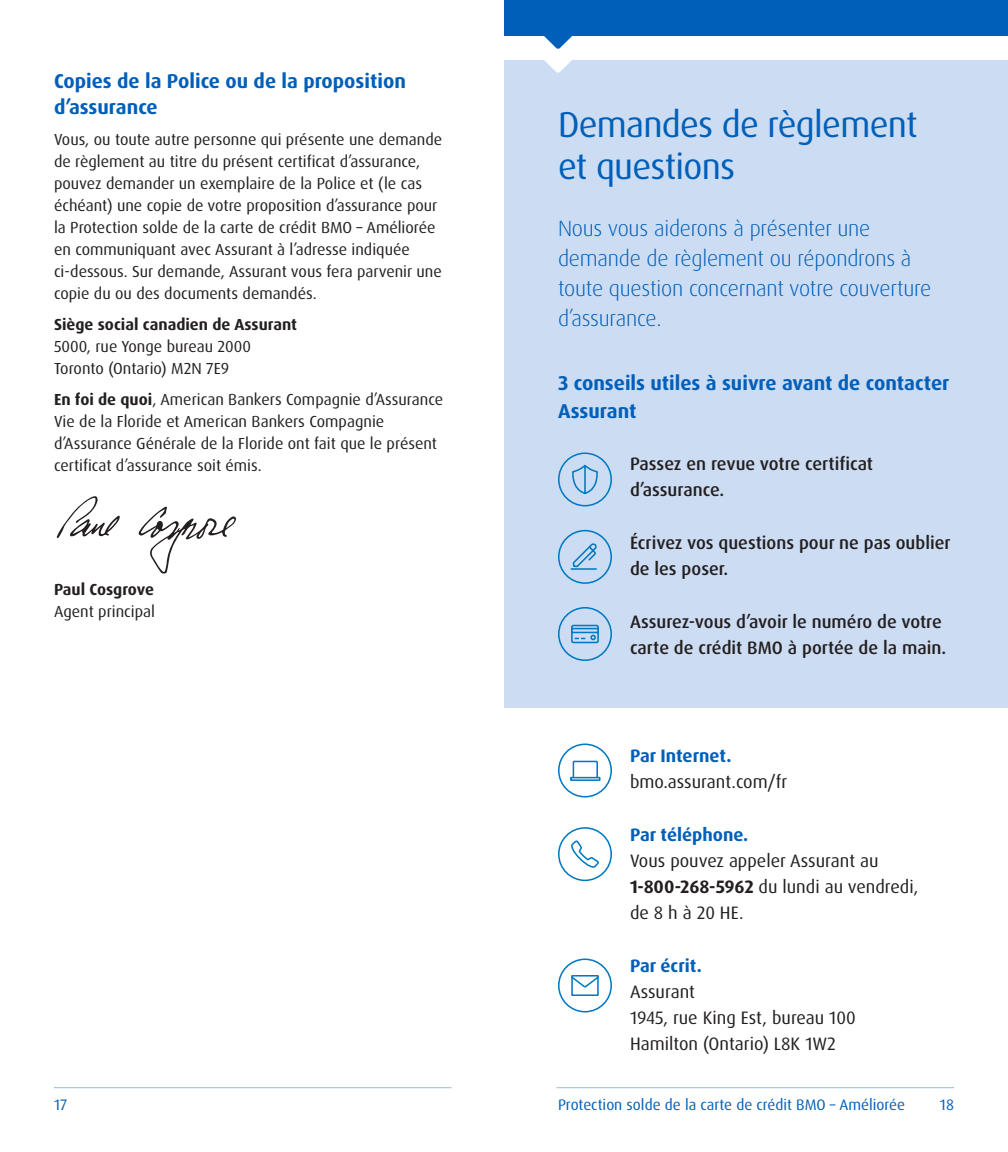
<style>
.page{position:relative;width:1008px;height:1152px;background:#fff}
.page>*{position:absolute;margin:0;border:0;box-sizing:border-box;transform-origin:0 0}
.t1{font:36px/42px "Dax Pro";letter-spacing:-.02em;color:#005fb9}
.t2{font:300 22px/30px "Dax Pro";letter-spacing:-.01em;color:#005fb9}
.t3{font:700 20px/26px "Dax Pro";color:#005fb9}
.t4{font:500 18px/26px "Dax Pro";color:#231f20}
.t5{font:18px/26px "Dax Pro";color:#231f20}
.t6{font:700 18px "Dax Pro";color:#005fb9}
.t7{font:16px/22px "Dax Pro";color:#231f20}
.t8{font:700 16px "Dax Pro";color:#231f20}
.t9{font:15.2px "Dax Pro";color:#005fb9}
.s1{font-weight:700}
</style>
<div class="page">
<svg style="left:138px;top:507px;width:98px;height:67px"></svg>
<svg style="left:57px;top:496px;width:63px;height:42px"></svg>
<div style="left:504px;top:0;width:504px;height:707px;background:#ccdcf2"></div>
<hr style="left:557px;top:1087px;width:397px;height:1px;background:#94bbe4">
<hr style="left:54px;top:1087px;width:397px;height:1px;background:#94bbe4">
<div style="left:504px;top:0;width:504px;height:36px;background:#005fb9"></div>
<div style="left:504px;top:36px;width:504px;height:24px;background:#fff"></div>
<svg style="left:544px;top:36px;width:28px;height:36px"></svg>
<svg style="left:558px;top:607px;width:54px;height:54px"></svg>
<svg style="left:558px;top:452px;width:54px;height:54px"></svg>
<svg style="left:558px;top:530px;width:54px;height:54px"></svg>
<svg style="left:558px;top:959px;width:54px;height:53px"></svg>
<svg style="left:558px;top:827px;width:54px;height:54px"></svg>
<svg style="left:558px;top:744px;width:54px;height:54px"></svg>
<h2 class="t3" style="left:54px;top:68px;width:353px">Copies de la Police ou de la proposition d’assurance</h2>
<p class="t7" style="left:54px;top:129px;width:390px">Vous, ou toute autre personne qui présente une demande de règlement au titre du présent certificat d’assurance, pouvez demander un exemplaire de la Police et (le cas échéant) une copie de votre proposition d’assurance pour la Protection solde de la carte de crédit BMO – Améliorée en communiquant avec Assurant à l’adresse indiquée ci-dessous. Sur demande, Assurant vous fera parvenir une copie du ou des documents demandés.</p>
<p class="t8" style="left:54px;top:314px;width:245px">Siège social canadien de Assurant</p>
<p class="t7" style="left:54px;top:336px;width:199px">5000, rue Yonge bureau 2000</p>
<p class="t7" style="left:54px;top:358px;width:177px">Toronto (Ontario) M2N 7E9</p>
<p class="t7" style="left:54px;top:389px;width:391px"><span class="s1">En foi de quoi</span>, American Bankers Compagnie d’Assurance Vie de la Floride et American Bankers Compagnie d’Assurance Générale de la Floride ont fait que le présent certificat d’assurance soit émis.</p>
<p class="t8" style="left:54px;top:579px;width:101px">Paul Cosgrove</p>
<p class="t7" style="left:54px;top:601px;width:103px">Agent principal</p>
<h1 class="t1" style="left:558px;top:103px;width:361px">Demandes de règlement et questions</h1>
<p class="t2" style="left:558px;top:213px;width:375px">Nous vous aiderons à présenter une demande de règlement ou répondrons à toute question concernant votre couverture d’assurance.</p>
<h2 class="t3" style="left:558px;top:369px;width:393px;line-height:28px">3 conseils utiles à suivre avant de contacter<br>Assurant</h2>
<p class="t4" style="left:630px;top:451px;width:245px">Passez en revue votre certificat d’assurance.</p>
<p class="t4" style="left:630px;top:530px;width:322px">Écrivez vos questions pour ne pas oublier de les poser.</p>
<p class="t4" style="left:630px;top:609px;width:318px">Assurez-vous d’avoir le numéro de votre carte de crédit BMO à portée de la main.</p>
<h2 class="t6" style="left:630px;top:744px;width:103px">Par Internet.</h2>
<p class="t5" style="left:630px;top:769px;width:159px">bmo.assurant.com/fr</p>
<h2 class="t6" style="left:630px;top:823px;width:120px">Par téléphone.</h2>
<p class="t5" style="left:630px;top:848px;width:290px">Vous pouvez appeler Assurant au<br><span class="s1">1-800-268-5962</span> du lundi au vendredi, de 8 h à 20 HE.</p>
<h2 class="t6" style="left:630px;top:954px;width:73px">Par écrit.</h2>
<p class="t5" style="left:630px;top:979px;width:67px">Assurant</p>
<p class="t5" style="left:630px;top:1005px;width:227px">1945, rue King Est, bureau 100</p>
<p class="t5" style="left:630px;top:1031px;width:207px">Hamilton (Ontario) L8K 1W2</p>
<p class="t9" style="left:54px;top:1095px;width:15px">17</p>
<p class="t9" style="left:558px;top:1095px;width:349px">Protection solde de la carte de crédit BMO – Améliorée</p>
<p class="t9" style="left:940px;top:1095px;width:16px">18</p>
</div>
